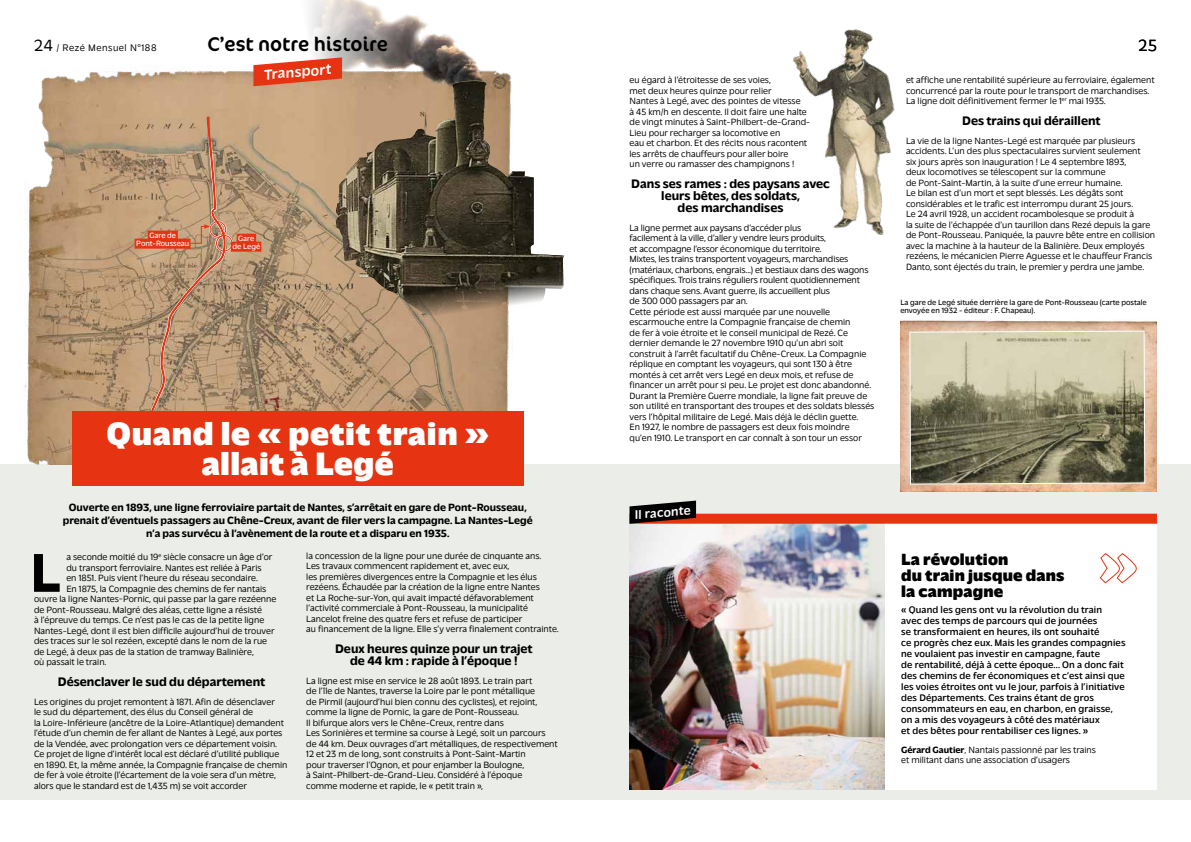
<style>
.page{position:relative;width:1191px;height:842px;background:#fff}
.page>*{position:absolute;margin:0;border:0;box-sizing:border-box;transform-origin:0 0}
.t1{font:700 57.2px "Massilia";color:#000}
.t2{font:900 33.9px/30.4px "Massilia";letter-spacing:.02em;color:#fff;text-align:center}
.t3{font:20px "Cocon Pro";color:#000}
.t4{font:900 17px/16px "Massilia";letter-spacing:.01em;color:#000}
.t5{font:200 17px "Massilia";color:#000}
.t6{font:500 15px "Massilia";color:#fff}
.t7{font:700 13px/12px "Massilia";color:#000;text-align:center}
.t8{font:500 13px "Massilia";color:#fff}
.t9{font:700 11px/13px "Massilia";color:#000;text-align:center}
.t10{font:10px/11px "Massilia";letter-spacing:.01em;color:#000}
.t11{font:200 10px "Massilia";letter-spacing:.05em;color:#000}
.t12{font:200 9.5px/10.5px "Massilia";color:#000}
.t13{font:300 8px/8px "Massilia";color:#000}
.t14{font:300 8px/8px "Massilia";color:#fff;text-align:center}
.s1{font-size:17px}
.s2{font-weight:700}
</style>
<div class="page">
<div style="left:0;top:464px;width:1191px;height:335px;background:#eaede8"></div>
<img style="left:24px;top:71px;width:485px;height:393px">
<div style="left:215px;top:234px;width:18px;height:18px;border:2px solid #fff;border-radius:50%"></div>
<div style="left:216px;top:235px;width:16px;height:16px;border:1px solid #e63312;border-radius:50%"></div>
<div style="left:72px;top:411px;width:451px;height:74px;background:#e63312"></div>
<div style="left:135px;top:239px;width:55px;height:10px;background:#e63312"></div>
<div style="left:237px;top:234px;width:19px;height:10px;background:#e63312"></div>
<div style="left:231px;top:242px;width:30px;height:10px;background:#e63312"></div>
<svg style="left:142px;top:115px;width:85px;height:296px;background:#b89372"></svg>
<img style="left:793px;top:29px;width:102px;height:206px">
<div style="left:629px;top:519px;width:528px;height:271px;background:#fff"></div>
<img style="left:629px;top:524px;width:255px;height:266px">
<svg style="left:1100px;top:553px;width:37px;height:31px"></svg>
<div style="left:629px;top:514px;width:528px;height:10px;background:#e63312"></div>
<svg style="left:629px;top:501px;width:67px;height:23px"></svg>
<img style="left:900px;top:319px;width:257px;height:173px">
<svg style="left:909px;top:331px;width:236px;height:153px;background:#9a967b"></svg>
<img style="left:287px;top:0;width:224px;height:135px">
<img style="left:335px;top:80px;width:228px;height:239px">
<svg style="left:253px;top:57px;width:89px;height:29px;background:#e55f42"></svg>
<h3 class="t3" style="left:207px;top:31px;width:182px">C’est notre histoire</h3>
<h3 class="t6" style="left:263px;top:64px;width:69px;rotate:-5deg">Transport</h3>
<p class="t11" style="left:34px;top:41px;width:124px"><span class="s1">24</span> / Rezé Mensuel N°188</p>
<h3 class="t5" style="left:1138px;top:34px;width:20px">25</h3>
<p class="t12" style="left:906px;top:74px;width:250px">et affiche une rentabilité supérieure au ferroviaire, également concurrencé par la route pour le transport de marchandises.<br>La ligne doit définitivement fermer le 1<sup>er</sup> mai 1935.</p>
<h3 class="t7" style="left:962px;top:114px;width:140px">Des trains qui déraillent</h3>
<p class="t12" style="left:906px;top:135px;width:251px">La vie de la ligne Nantes-Legé est marquée par plusieurs accidents. L’un des plus spectaculaires survient seulement<br>six jours après son inauguration ! Le 4 septembre 1893,<br>deux locomotives se télescopent sur la commune<br>de Pont-Saint-Martin, à la suite d’une erreur humaine.<br>Le bilan est d’un mort et sept blessés. Les dégâts sont considérables et le trafic est interrompu durant 25 jours.<br>Le 24 avril 1928, un accident rocambolesque se produit à<br>la suite de l’échappée d’un taurillon dans Rezé depuis la gare de Pont-Rousseau. Paniquée, la pauvre bête entre en collision avec la machine à la hauteur de la Balinière. Deux employés rezéens, le mécanicien Pierre Aguesse et le chauffeur Francis Danto, sont éjectés du train, le premier y perdra une jambe.</p>
<p class="t13" style="left:900px;top:298px;width:248px">La gare de Legé située derrière la gare de Pont-Rousseau (carte postale envoyée en 1932 - éditeur : F. Chapeau).</p>
<p class="t12" style="left:629px;top:74px;width:182px">eu égard à l’étroitesse de ses voies,<br>met deux heures quinze pour relier<br>Nantes à Legé, avec des pointes de vitesse<br>à 45 km/h en descente. Il doit faire une halte de vingt minutes à Saint-Philbert-de-Grand-Lieu pour recharger sa locomotive en<br>eau et charbon. Et des récits nous racontent les arrêts de chauffeurs pour aller boire<br>un verre ou ramasser des champignons !</p>
<h3 class="t7" style="left:631px;top:177px;width:200px">Dans ses rames : des paysans avec leurs bêtes, des soldats,<br>des marchandises</h3>
<p class="t12" style="left:629px;top:222px;width:246px">La ligne permet aux paysans d’accéder plus<br>facilement à la ville, d’aller y vendre leurs produits,<br>et accompagne l’essor économique du territoire.<br>Mixtes, les trains transportent voyageurs, marchandises (matériaux, charbons, engrais...) et bestiaux dans des wagons spécifiques. Trois trains réguliers roulent quotidiennement dans chaque sens. Avant guerre, ils accueillent plus<br>de 300 000 passagers par an.<br>Cette période est aussi marquée par une nouvelle escarmouche entre la Compagnie française de chemin<br>de fer à voie étroite et le conseil municipal de Rezé. Ce dernier demande le 27 novembre 1910 qu’un abri soit construit à l’arrêt facultatif du Chêne-Creux. La Compagnie réplique en comptant les voyageurs, qui sont 130 à être montés à cet arrêt vers Legé en deux mois, et refuse de financer un arrêt pour si peu. Le projet est donc abandonné.<br>Durant la Première Guerre mondiale, la ligne fait preuve de son utilité en transportant des troupes et des soldats blessés vers l’hôpital militaire de Legé. Mais déjà le déclin guette.<br>En 1927, le nombre de passagers est deux fois moindre qu’en 1910. Le transport en car connaît à son tour un essor</p>
<p class="t14" style="left:136px;top:230px;width:55px">Gare de<br>Pont-Rousseau</p>
<p class="t14" style="left:232px;top:233px;width:29px">Gare<br>de Legé</p>
<h2 class="t2" style="left:106px;top:416px;width:384px">Quand le « petit train » allait à Legé</h2>
<p class="t9" style="left:63px;top:500px;width:471px">Ouverte en 1893, une ligne ferroviaire partait de Nantes, s’arrêtait en gare de Pont-Rousseau, prenait d’éventuels passagers au Chêne-Creux, avant de filer vers la campagne. La Nantes-Legé n’a pas survécu à l’avènement de la route et a disparu en 1935.</p>
<h1 class="t1" style="left:30px;top:534px;width:32px">L</h1>
<p class="t12" style="left:66px;top:551px;width:207px">a seconde moitié du 19<sup>e</sup> siècle consacre un âge d’or</p>
<p class="t12" style="left:66px;top:561px;width:197px">du transport ferroviaire. Nantes est reliée à Paris</p>
<p class="t12" style="left:66px;top:572px;width:193px">en 1851. Puis vient l’heure du réseau secondaire.</p>
<p class="t12" style="left:66px;top:582px;width:201px">En 1875, la Compagnie des chemins de fer nantais</p>
<p class="t12" style="left:34px;top:593px;width:244px">ouvre la ligne Nantes-Pornic, qui passe par la gare rezéenne</p>
<p class="t12" style="left:34px;top:603px;width:229px">de Pont-Rousseau. Malgré des aléas, cette ligne a résisté</p>
<p class="t12" style="left:34px;top:614px;width:232px">à l’épreuve du temps. Ce n’est pas le cas de la petite ligne</p>
<p class="t12" style="left:34px;top:624px;width:242px">Nantes-Legé, dont il est bien difficile aujourd’hui de trouver</p>
<p class="t12" style="left:34px;top:635px;width:235px">des traces sur le sol rezéen, excepté dans le nom de la rue</p>
<p class="t12" style="left:34px;top:645px;width:221px">de Legé, à deux pas de la station de tramway Balinière,</p>
<p class="t12" style="left:34px;top:656px;width:74px">où passait le train.</p>
<h3 class="t7" style="left:58px;top:674px;width:209px">Désenclaver le sud du département</h3>
<p class="t12" style="left:34px;top:696px;width:255px">Les origines du projet remontent à 1871. Afin de désenclaver<br>le sud du département, des élus du Conseil général de<br>la Loire-Inférieure (ancêtre de la Loire-Atlantique) demandent l’étude d’un chemin de fer allant de Nantes à Legé, aux portes de la Vendée, avec prolongation vers ce département voisin.<br>Ce projet de ligne d’intérêt local est déclaré d’utilité publique en 1890. Et, la même année, la Compagnie française de chemin de fer à voie étroite (l’écartement de la voie sera d’un mètre, alors que le standard est de 1,435 m) se voit accorder</p>
<p class="t12" style="left:306px;top:549px;width:254px">la concession de la ligne pour une durée de cinquante ans.<br>Les travaux commencent rapidement et, avec eux,<br>les premières divergences entre la Compagnie et les élus rezéens. Échaudée par la création de la ligne entre Nantes<br>et La Roche-sur-Yon, qui avait impacté défavorablement l’activité commerciale à Pont-Rousseau, la municipalité Lancelot freine des quatre fers et refuse de participer<br>au financement de la ligne. Elle s’y verra finalement contrainte.</p>
<h3 class="t7" style="left:335px;top:641px;width:199px">Deux heures quinze pour un trajet de 44 km : rapide à l’époque !</h3>
<p class="t12" style="left:306px;top:675px;width:253px">La ligne est mise en service le 28 août 1893. Le train part<br>de l’île de Nantes, traverse la Loire par le pont métallique<br>de Pirmil (aujourd’hui bien connu des cyclistes), et rejoint, comme la ligne de Pornic, la gare de Pont-Rousseau.<br>Il bifurque alors vers le Chêne-Creux, rentre dans<br>Les Sorinières et termine sa course à Legé, soit un parcours de 44 km. Deux ouvrages d’art métalliques, de respectivement 12 et 23 m de long, sont construits à Pont-Saint-Martin<br>pour traverser l’Ognon, et pour enjamber la Boulogne,<br>à Saint-Philbert-de-Grand-Lieu. Considéré à l’époque<br>comme moderne et rapide, le « petit train »,</p>
<h3 class="t8" style="left:633px;top:506px;width:58px;rotate:-5deg">Il raconte</h3>
<h3 class="t4" style="left:901px;top:550px;width:165px">La révolution<br>du train jusque dans la campagne</h3>
<p class="t10" style="left:901px;top:604px;width:226px">« Quand les gens ont vu la révolution du train<br>avec des temps de parcours qui de journées<br>se transformaient en heures, ils ont souhaité<br>ce progrès chez eux. Mais les grandes compagnies ne voulaient pas investir en campagne, faute<br>de rentabilité, déjà à cette époque... On a donc fait des chemins de fer économiques et c’est ainsi que les voies étroites ont vu le jour, parfois à l’initiative des Départements. Ces trains étant de gros consommateurs en eau, en charbon, en graisse, on a mis des voyageurs à côté des matériaux<br>et des bêtes pour rentabiliser ces lignes. »</p>
<p class="t12" style="left:901px;top:744px;width:196px;line-height:10px"><span class="s2">Gérard Gautier</span>, Nantais passionné par les trains et militant dans une association d’usagers</p>
</div>
